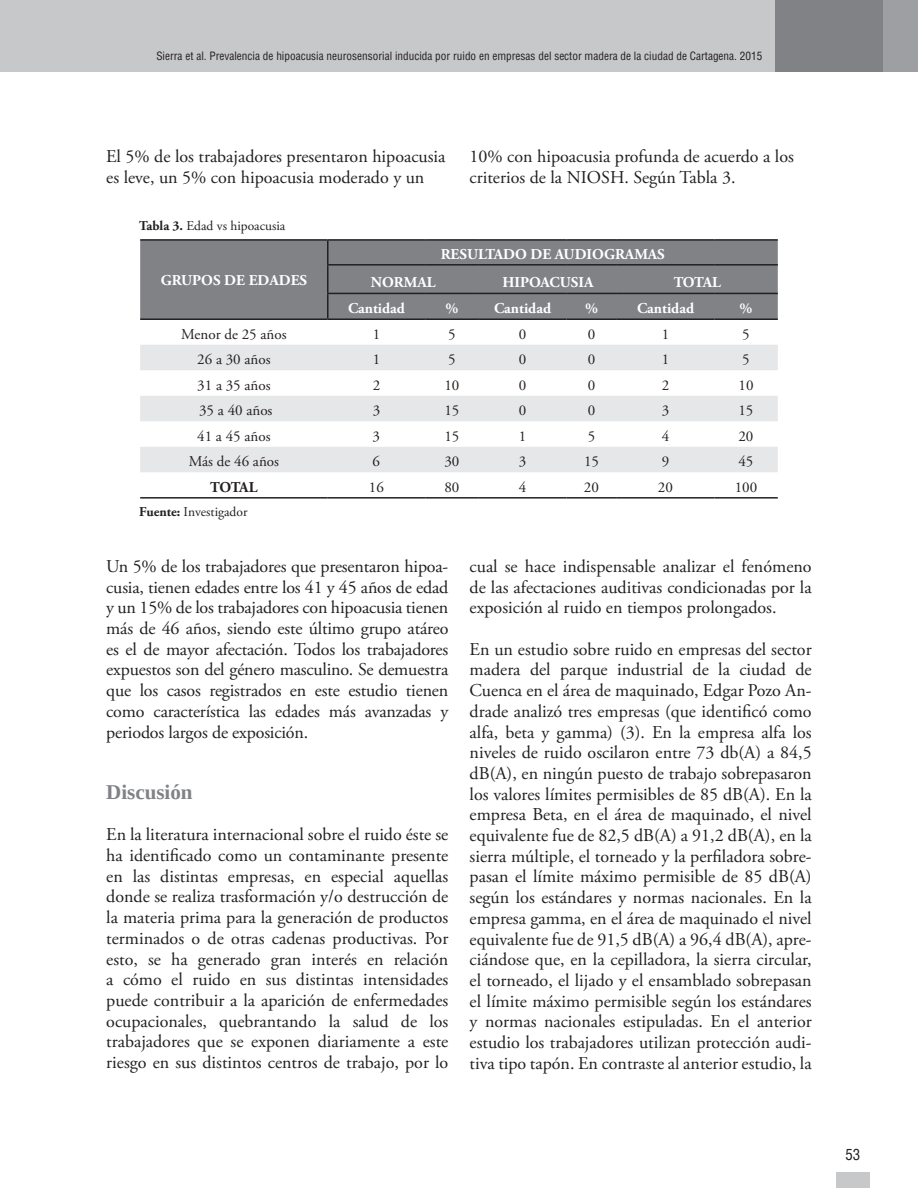
<style>
.page{position:relative;width:918px;height:1188px;background:#fff}
.page>*{position:absolute;margin:0;border:0;box-sizing:border-box;transform-origin:0 0}
.t1{font:700 21px "Liberation Serif";color:#808285}
.t2{font:18px/20.7px "Adobe Garamond Pro";color:#231f20;text-align:justify}
.t3{font:15px "Adobe Garamond Pro";color:#231f20}
.t4{font:700 15px "Adobe Garamond Pro";color:#fff}
.t5{font:700 15px "Adobe Garamond Pro";letter-spacing:-.035em;color:#231f20}
.t6{font:condensed 15px "Helvetica LT Std";color:#231f20}
.t7{font:13.5px "Adobe Garamond Pro";color:#231f20}
.t8{font:condensed 11.25px "Helvetica LT Std";color:#231f20}
.s1{font-weight:700}
</style>
<div class="page">
<div style="left:0;top:0;width:918px;height:71px;background:#c7c8ca"></div>
<div style="left:775px;top:0;width:114px;height:71px;background:#808285"></div>
<div style="left:883px;top:0;width:35px;height:71px;background:#9d9fa2"></div>
<div style="left:836px;top:1172px;width:34px;height:16px;background:#c7c8ca"></div>
<div style="left:140px;top:241px;width:638px;height:77px;background:#808285"></div>
<svg style="left:140px;top:345px;width:638px;height:127px;fill:#e6e7e9"></svg>
<hr style="left:328px;top:239px;width:97px;height:2px;background:#231f20">
<hr style="left:425px;top:239px;width:54px;height:2px;background:#231f20">
<hr style="left:479px;top:239px;width:87px;height:2px;background:#231f20">
<hr style="left:566px;top:239px;width:51px;height:2px;background:#231f20">
<hr style="left:617px;top:239px;width:97px;height:2px;background:#231f20">
<hr style="left:714px;top:239px;width:64px;height:2px;background:#231f20">
<hr style="left:327px;top:264px;width:98px;height:2px;background:#231f20">
<hr style="left:425px;top:264px;width:54px;height:2px;background:#231f20">
<hr style="left:479px;top:264px;width:87px;height:2px;background:#231f20">
<hr style="left:566px;top:264px;width:51px;height:2px;background:#231f20">
<hr style="left:617px;top:264px;width:97px;height:2px;background:#231f20">
<hr style="left:714px;top:264px;width:64px;height:2px;background:#231f20">
<hr style="left:327px;top:293px;width:98px;height:1px;background:#231f20">
<hr style="left:425px;top:293px;width:54px;height:1px;background:#231f20">
<hr style="left:479px;top:293px;width:87px;height:1px;background:#231f20">
<hr style="left:566px;top:293px;width:51px;height:1px;background:#231f20">
<hr style="left:617px;top:293px;width:97px;height:1px;background:#231f20">
<hr style="left:714px;top:293px;width:64px;height:1px;background:#231f20">
<hr style="left:328px;top:318px;width:97px;height:2px;background:#231f20">
<hr style="left:425px;top:318px;width:54px;height:2px;background:#231f20">
<hr style="left:479px;top:318px;width:87px;height:2px;background:#231f20">
<hr style="left:566px;top:318px;width:51px;height:2px;background:#231f20">
<hr style="left:617px;top:318px;width:97px;height:2px;background:#231f20">
<hr style="left:714px;top:318px;width:64px;height:2px;background:#231f20">
<hr style="left:140px;top:239px;width:188px;height:2px;background:#231f20">
<hr style="left:327px;top:241px;width:2px;height:23px;background:#231f20">
<hr style="left:140px;top:318px;width:188px;height:2px;background:#231f20">
<hr style="left:327px;top:266px;width:2px;height:27px;background:#231f20">
<hr style="left:327px;top:294px;width:2px;height:24px;background:#231f20">
<hr style="left:140px;top:497px;width:188px;height:2px;background:#231f20">
<hr style="left:328px;top:497px;width:97px;height:2px;background:#231f20">
<hr style="left:425px;top:497px;width:54px;height:2px;background:#231f20">
<hr style="left:479px;top:497px;width:87px;height:2px;background:#231f20">
<hr style="left:566px;top:497px;width:51px;height:2px;background:#231f20">
<hr style="left:617px;top:497px;width:97px;height:2px;background:#231f20">
<hr style="left:714px;top:497px;width:64px;height:2px;background:#231f20">
<p class="t8" style="left:156px;top:49px;width:607px">Sierra et al. Prevalencia de hipoacusia neurosensorial inducida por ruido en empresas del sector madera de la ciudad de Cartagena. 2015</p>
<p class="t2" style="left:106px;top:146px;width:341px;line-height:21.6px">El 5% de los trabajadores presentaron hipoacusia es leve, un 5% con hipoacusia moderado y un</p>
<p class="t7" style="left:139px;top:218px;width:148px"><span class="s1">Tabla 3.</span> Edad vs hipoacusia</p>
<p class="t2" style="left:470px;top:146px;width:326px;line-height:21.6px">10% con hipoacusia profunda de acuerdo a los criterios de la NIOSH. Según Tabla 3.</p>
<p class="t4" style="left:161px;top:272px;width:148px">GRUPOS DE EDADES</p>
<p class="t4" style="left:441px;top:245px;width:226px">RESULTADO DE AUDIOGRAMAS</p>
<p class="t4" style="left:371px;top:274px;width:66px">NORMAL</p>
<p class="t4" style="left:502px;top:274px;width:92px">HIPOACUSIA</p>
<p class="t4" style="left:674px;top:274px;width:49px">TOTAL</p>
<p class="t4" style="left:348px;top:300px;width:58px">Cantidad</p>
<p class="t4" style="left:446px;top:300px;width:14px">%</p>
<p class="t4" style="left:494px;top:300px;width:58px">Cantidad</p>
<p class="t4" style="left:585px;top:300px;width:14px">%</p>
<p class="t4" style="left:637px;top:300px;width:58px">Cantidad</p>
<p class="t4" style="left:740px;top:300px;width:14px">%</p>
<p class="t3" style="left:181px;top:325px;width:107px">Menor de 25 años</p>
<p class="t3" style="left:373px;top:325px;width:9px">1</p>
<p class="t3" style="left:448px;top:325px;width:9px">5</p>
<p class="t3" style="left:519px;top:325px;width:9px">0</p>
<p class="t3" style="left:588px;top:325px;width:9px">0</p>
<p class="t3" style="left:662px;top:325px;width:9px">1</p>
<p class="t3" style="left:742px;top:325px;width:9px">5</p>
<p class="t3" style="left:197px;top:351px;width:75px">26 a 30 años</p>
<p class="t3" style="left:373px;top:351px;width:9px">1</p>
<p class="t3" style="left:448px;top:351px;width:9px">5</p>
<p class="t3" style="left:519px;top:351px;width:9px">0</p>
<p class="t3" style="left:588px;top:351px;width:9px">0</p>
<p class="t3" style="left:662px;top:351px;width:9px">1</p>
<p class="t3" style="left:742px;top:351px;width:9px">5</p>
<p class="t3" style="left:197px;top:376px;width:75px">31 a 35 años</p>
<p class="t3" style="left:373px;top:376px;width:9px">2</p>
<p class="t3" style="left:444px;top:376px;width:16px">10</p>
<p class="t3" style="left:519px;top:376px;width:9px">0</p>
<p class="t3" style="left:588px;top:376px;width:9px">0</p>
<p class="t3" style="left:662px;top:376px;width:9px">2</p>
<p class="t3" style="left:739px;top:376px;width:16px">10</p>
<p class="t3" style="left:199px;top:402px;width:75px">35 a 40 años</p>
<p class="t3" style="left:373px;top:402px;width:9px">3</p>
<p class="t3" style="left:444px;top:402px;width:16px">15</p>
<p class="t3" style="left:519px;top:402px;width:9px">0</p>
<p class="t3" style="left:588px;top:402px;width:9px">0</p>
<p class="t3" style="left:662px;top:402px;width:9px">3</p>
<p class="t3" style="left:738px;top:402px;width:16px">15</p>
<p class="t3" style="left:197px;top:427px;width:75px">41 a 45 años</p>
<p class="t3" style="left:373px;top:427px;width:9px">3</p>
<p class="t3" style="left:444px;top:427px;width:16px">15</p>
<p class="t3" style="left:519px;top:427px;width:9px">1</p>
<p class="t3" style="left:588px;top:427px;width:9px">5</p>
<p class="t3" style="left:662px;top:427px;width:9px">4</p>
<p class="t3" style="left:738px;top:427px;width:16px">20</p>
<p class="t3" style="left:189px;top:453px;width:92px">Más de 46 años</p>
<p class="t3" style="left:373px;top:453px;width:9px">6</p>
<p class="t3" style="left:444px;top:453px;width:16px">30</p>
<p class="t3" style="left:519px;top:453px;width:9px">3</p>
<p class="t3" style="left:584px;top:453px;width:16px">15</p>
<p class="t3" style="left:662px;top:453px;width:9px">9</p>
<p class="t3" style="left:738px;top:453px;width:16px">45</p>
<p class="t5" style="left:210px;top:478px;width:49px">TOTAL</p>
<p class="t3" style="left:369px;top:478px;width:16px">16</p>
<p class="t3" style="left:444px;top:478px;width:16px">80</p>
<p class="t3" style="left:519px;top:478px;width:9px">4</p>
<p class="t3" style="left:584px;top:478px;width:16px">20</p>
<p class="t3" style="left:658px;top:478px;width:16px">20</p>
<p class="t3" style="left:735px;top:478px;width:24px">100</p>
<p class="t7" style="left:139px;top:504px;width:110px"><span class="s1">Fuente:</span> Investigador</p>
<p class="t2" style="left:106px;top:557px;width:344px">Un 5% de los trabajadores que presentaron hipoa&shy;cusia, tienen edades entre los 41 y 45 años de edad y un 15% de los trabajadores con hipoacusia tienen más de 46 años, siendo este último grupo atáreo es el de mayor afectación. Todos los trabajadores expuestos son del género masculino. Se demuestra que los casos registrados en este estudio tienen como característica las edades más avanzadas y periodos largos de exposición.</p>
<p class="t1" style="left:106px;top:778px;width:88px">Discusión</p>
<p class="t2" style="left:106px;top:825px;width:344px">En la literatura internacional sobre el ruido éste se ha identificado como un contaminante presente en las distintas empresas, en especial aquellas donde se realiza trasformación y/o destrucción de la materia prima para la generación de productos terminados o de otras cadenas productivas. Por esto, se ha generado gran interés en relación a cómo el ruido en sus distintas intensidades puede contribuir a la aparición de enfermedades ocupacionales, quebrantando la salud de los trabajadores que se exponen diariamente a este riesgo en sus distintos centros de trabajo, por lo</p>
<p class="t2" style="left:470px;top:557px;width:344px">cual se hace indispensable analizar el fenómeno de las afectaciones auditivas condicionadas por la exposición al ruido en tiempos prolongados.</p>
<p class="t2" style="left:470px;top:639px;width:344px">En un estudio sobre ruido en empresas del sector madera del parque industrial de la ciudad de Cuenca en el área de maquinado, Edgar Pozo An&shy;drade analizó tres empresas (que identificó como alfa, beta y gamma) (3). En la empresa alfa los niveles de ruido oscilaron entre 73 db(A) a 84,5 dB(A), en ningún puesto de trabajo sobrepasaron los valores límites permisibles de 85 dB(A). En la empresa Beta, en el área de maquinado, el nivel equivalente fue de 82,5 dB(A) a 91,2 dB(A), en la sierra múltiple, el torneado y la perfiladora sobre&shy;pasan el límite máximo permisible de 85 dB(A) según los estándares y normas nacionales. En la empresa gamma, en el área de maquinado el nivel equivalente fue de 91,5 dB(A) a 96,4 dB(A), apre&shy;ciándose que, en la cepilladora, la sierra circular, el torneado, el lijado y el ensamblado sobrepasan el límite máximo permisible según los estándares y normas nacionales estipuladas. En el anterior estudio los trabajadores utilizan protección audi&shy;tiva tipo tapón. En contraste al anterior estudio, la</p>
<p class="t6" style="left:845px;top:1145px;width:16px">53</p>
</div>
